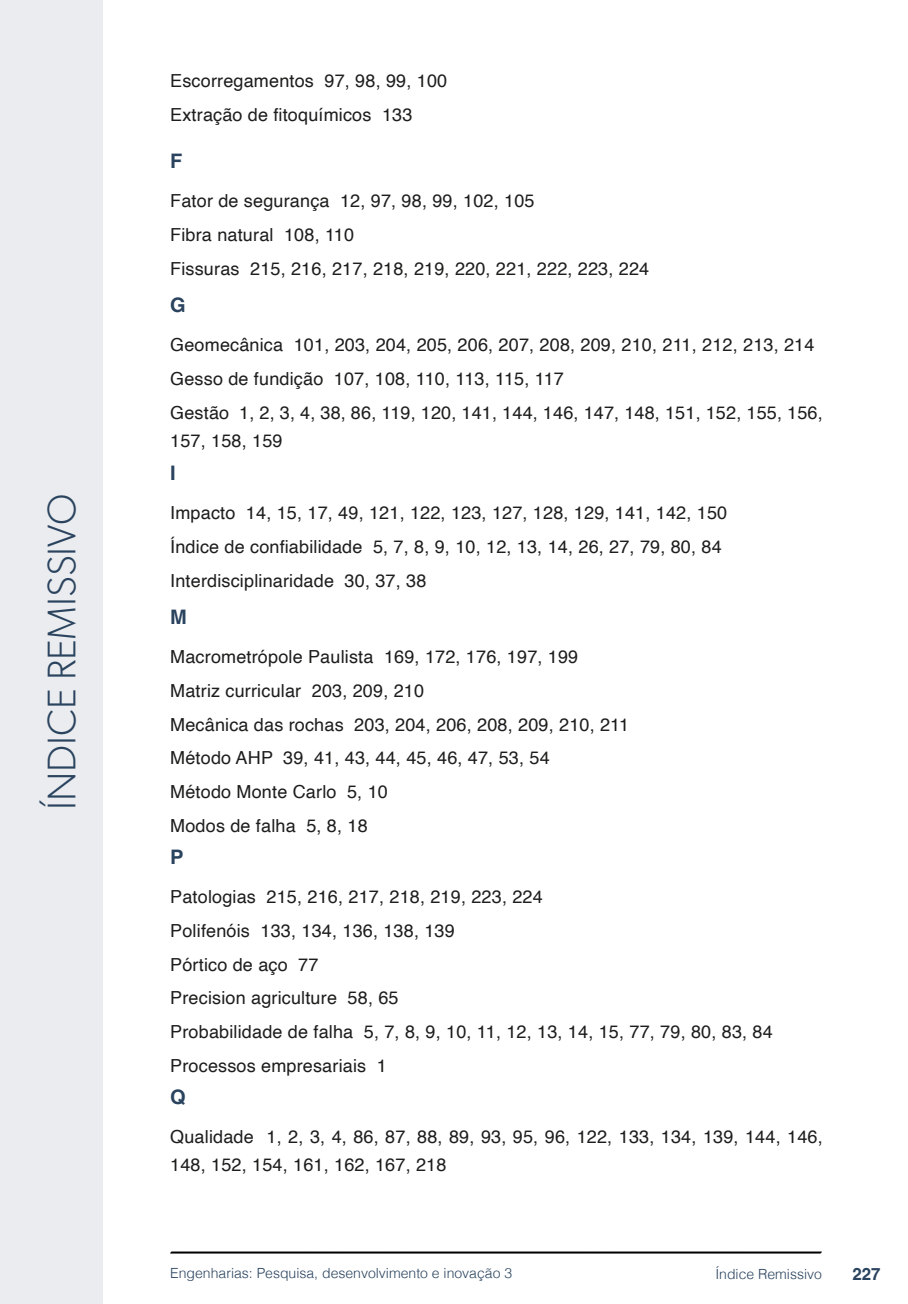
<style>
.page{position:relative;width:908px;height:1304px;background:#fff}
.page>*{position:absolute;margin:0;border:0;box-sizing:border-box;transform-origin:0 0}
.t1{font:300 40px "Gibson";color:#2a435e}
.t2{font:700 20px "Helvetica";color:#2a435e}
.t3{font:18px/33.6px "Helvetica";letter-spacing:.01em;color:#1d1d1b}
.t4{font:700 16.8px "Helvetica";color:#2a435e}
.t5{font:300 14px "Helvetica";color:#2a435e}
</style>
<div class="page">
<svg style="left:170px;top:1251px;width:651px;height:3px;background:#515151"></svg>
<div style="left:0;top:0;width:103px;height:1304px;background:#eaecef"></div>
<h1 class="t1" style="left:37px;top:810px;width:317px;rotate:-90deg">ÍNDICE REMISSIVO</h1>
<p class="t3" style="left:170px;top:65px;width:278px">Escorregamentos 97, 98, 99, 100<br>Extração de fitoquímicos 133</p>
<p class="t2" style="left:170px;top:149px;width:14px">F</p>
<p class="t3" style="left:170px;top:185px;width:480px">Fator de segurança 12, 97, 98, 99, 102, 105<br>Fibra natural 108, 110<br>Fissuras 215, 216, 217, 218, 219, 220, 221, 222, 223, 224</p>
<p class="t2" style="left:170px;top:293px;width:17px">G</p>
<p class="t3" style="left:170px;top:329px;width:653px">Geomecânica 101, 203, 204, 205, 206, 207, 208, 209, 210, 211, 212, 213, 214<br>Gesso de fundição 107, 108, 110, 113, 115, 117<br>Gestão 1, 2, 3, 4, 38, 86, 119, 120, 141, 144, 146, 147, 148, 151, 152, 155, 156,</p>
<p class="t3" style="left:170px;top:424px;width:114px">157, 158, 159</p>
<p class="t2" style="left:170px;top:461px;width:7px">I</p>
<p class="t3" style="left:170px;top:497px;width:558px">Impacto 14, 15, 17, 49, 121, 122, 123, 127, 128, 129, 141, 142, 150<br>Índice de confiabilidade 5, 7, 8, 9, 10, 12, 13, 14, 26, 27, 79, 80, 84<br>Interdisciplinaridade 30, 37, 38</p>
<p class="t2" style="left:170px;top:605px;width:18px">M</p>
<p class="t3" style="left:170px;top:641px;width:460px">Macrometrópole Paulista 169, 172, 176, 197, 199<br>Matriz curricular 203, 209, 210<br>Mecânica das rochas 203, 204, 206, 208, 209, 210, 211<br>Método AHP 39, 41, 43, 44, 45, 46, 47, 53, 54<br>Método Monte Carlo 5, 10<br>Modos de falha 5, 8, 18</p>
<p class="t2" style="left:170px;top:845px;width:15px">P</p>
<p class="t3" style="left:170px;top:881px;width:603px">Patologias 215, 216, 217, 218, 219, 223, 224<br>Polifenóis 133, 134, 136, 138, 139<br>Pórtico de aço 77<br>Precision agriculture 58, 65<br>Probabilidade de falha 5, 7, 8, 9, 10, 11, 12, 13, 14, 15, 77, 79, 80, 83, 84<br>Processos empresariais 1</p>
<p class="t2" style="left:170px;top:1085px;width:17px">Q</p>
<p class="t3" style="left:170px;top:1124px;width:653px;line-height:28px">Qualidade 1, 2, 3, 4, 86, 87, 88, 89, 93, 95, 96, 122, 133, 134, 139, 144, 146,<br>148, 152, 154, 161, 162, 167, 218</p>
<p class="t5" style="left:170px;top:1261px;width:343px">Engenharias: Pesquisa, desenvolvimento e inovação 3</p>
<p class="t5" style="left:715px;top:1262px;width:108px">Índice Remissivo</p>
<p class="t4" style="left:851px;top:1264px;width:30px">227</p>
</div>
